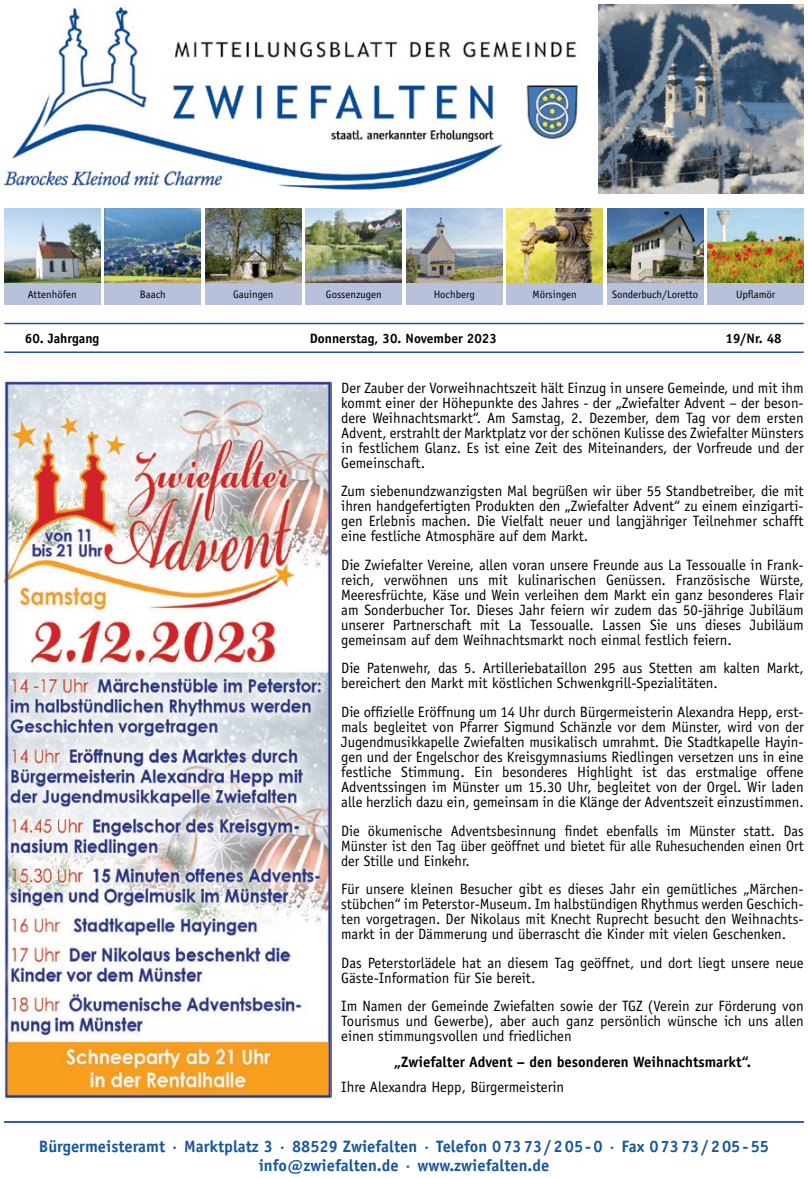
<style>
.page{position:relative;width:808px;height:1178px;background:#fff}
.page>*{position:absolute;margin:0;border:0;box-sizing:border-box;transform-origin:0 0}
.t1{font:700 16.5px/19.5px "Officina Sans";color:#1757a0;text-align:center}
.Grundtext{font:15px/15px "Officina Sans";color:#000;text-align:justify}
.Grundtext-2{font:15px/15px "Officina Sans";color:#000;text-align:justify;scale:.96 1}
.Grundtext-3{font:700 15px "Officina Sans";color:#000}
.t2{font:700 13.5px "Officina Sans";color:#000}
.t3{font:10.8px "Officina Sans";color:#000}
</style>
<div class="page">
<hr style="left:4px;top:1121px;width:800px;height:2px;background:#1757a0">
<div style="left:4px;top:324px;width:800px;height:29px;background:#fff;border:2px solid #fff"></div>
<img style="left:4px;top:381px;width:328px;height:717px">
<img style="left:4px;top:4px;width:576px;height:187px">
<img style="left:4px;top:208px;width:96px;height:75px">
<img style="left:105px;top:208px;width:96px;height:75px">
<img style="left:205px;top:208px;width:96px;height:75px">
<img style="left:306px;top:208px;width:96px;height:75px">
<img style="left:406px;top:208px;width:96px;height:75px">
<img style="left:507px;top:208px;width:96px;height:75px">
<img style="left:607px;top:208px;width:96px;height:75px">
<img style="left:708px;top:208px;width:96px;height:75px">
<div style="left:4px;top:283px;width:96px;height:21px;background:#b8c1dc"></div>
<div style="left:205px;top:283px;width:96px;height:21px;background:#b8c1dc"></div>
<div style="left:306px;top:283px;width:96px;height:21px;background:#b8c1dc"></div>
<div style="left:607px;top:283px;width:96px;height:21px;background:#b8c1dc"></div>
<div style="left:708px;top:283px;width:96px;height:21px;background:#b8c1dc"></div>
<div style="left:507px;top:283px;width:96px;height:21px;background:#b8c1dc"></div>
<div style="left:406px;top:283px;width:96px;height:21px;background:#b8c1dc"></div>
<div style="left:105px;top:283px;width:96px;height:21px;background:#b8c1dc"></div>
<hr style="left:4px;top:323px;width:800px;height:1px;background:#234e9a">
<hr style="left:4px;top:351px;width:800px;height:2px;background:#234e9a">
<img style="left:598px;top:4px;width:206px;height:189px">
<p class="t3" style="left:28px;top:288px;width:50px">Attenhöfen</p>
<p class="t3" style="left:140px;top:288px;width:28px">Baach</p>
<p class="t3" style="left:233px;top:288px;width:42px">Gauingen</p>
<p class="t3" style="left:326px;top:288px;width:57px">Gossenzugen</p>
<p class="t3" style="left:434px;top:288px;width:42px">Hochberg</p>
<p class="t3" style="left:532px;top:288px;width:46px">Mörsingen</p>
<p class="t3" style="left:612px;top:288px;width:88px">Sonderbuch/Loretto</p>
<p class="t3" style="left:736px;top:288px;width:41px">Upflamör</p>
<p class="t2" style="left:25px;top:330px;width:76px">60. Jahrgang</p>
<p class="t2" style="left:310px;top:330px;width:189px">Donnerstag, 30. November 2023</p>
<p class="t2" style="left:725px;top:330px;width:58px">19/Nr. 48</p>
<p class="Grundtext" style="left:341px;top:380px;width:464px">Der Zauber der Vorweihnachtszeit hält Einzug in unsere Gemeinde, und mit ihm kommt einer der Höhepunkte des Jahres - der „Zwiefalter Advent – der beson&shy;dere Weihnachtsmarkt“. Am Samstag, 2. Dezember, dem Tag vor dem ersten Advent, erstrahlt der Marktplatz vor der schönen Kulisse des Zwiefalter Münsters in festlichem Glanz. Es ist eine Zeit des Miteinanders, der Vorfreude und der Gemeinschaft.</p>
<p class="Grundtext" style="left:341px;top:484px;width:464px">Zum siebenundzwanzigsten Mal begrüßen wir über 55 Standbetreiber, die mit ihren handgefertigten Produkten den „Zwiefalter Advent“ zu einem einzigarti&shy;gen Erlebnis machen. Die Vielfalt neuer und langjähriger Teilnehmer schafft eine festliche Atmosphäre auf dem Markt.</p>
<p class="Grundtext" style="left:341px;top:557px;width:464px">Die Zwiefalter Vereine, allen voran unsere Freunde aus La Tessoualle in Frank&shy;reich, verwöhnen uns mit kulinarischen Genüssen. Französische Würste, Meeresfrüchte, Käse und Wein verleihen dem Markt ein ganz besonderes Flair am Sonderbucher Tor. Dieses Jahr feiern wir zudem das 50-jährige Jubiläum unserer Partnerschaft mit La Tessoualle. Lassen Sie uns dieses Jubiläum gemeinsam auf dem Weihnachtsmarkt noch einmal festlich feiern.</p>
<p class="Grundtext" style="left:341px;top:661px;width:464px">Die Patenwehr, das 5. Artilleriebataillon 295 aus Stetten am kalten Markt, bereichert den Markt mit köstlichen Schwenkgrill-Spezialitäten.</p>
<p class="Grundtext" style="left:341px;top:704px;width:464px">Die offizielle Eröffnung um 14 Uhr durch Bürgermeisterin Alexandra Hepp, erst&shy;mals begleitet von Pfarrer Sigmund Schänzle vor dem Münster, wird von der Jugendmusikkapelle Zwiefalten musikalisch umrahmt. Die Stadtkapelle Hayin&shy;gen und der Engelschor des Kreisgymnasiums Riedlingen versetzen uns in eine festliche Stimmung. Ein besonderes Highlight ist das erstmalige offene Adventssingen im Münster um 15.30 Uhr, begleitet von der Orgel. Wir laden alle herzlich dazu ein, gemeinsam in die Klänge der Adventszeit einzustimmen.</p>
<p class="Grundtext-2" style="left:341px;top:823px;width:483px">Die ökumenische Adventsbesinnung findet ebenfalls im Münster statt. Das Münster ist den Tag über geöffnet und bietet für alle Ruhesuchenden einen Ort der Stille und Einkehr.</p>
<p class="Grundtext" style="left:341px;top:881px;width:464px">Für unsere kleinen Besucher gibt es dieses Jahr ein gemütliches „Märchen&shy;stübchen“ im Peterstor-Museum. Im halbstündigen Rhythmus werden Geschich&shy;ten vorgetragen. Der Nikolaus mit Knecht Ruprecht besucht den Weihnachts&shy;markt in der Dämmerung und überrascht die Kinder mit vielen Geschenken.</p>
<p class="Grundtext" style="left:341px;top:955px;width:464px">Das Peterstorlädele hat an diesem Tag geöffnet, und dort liegt unsere neue<br>Gäste-Information für Sie bereit.</p>
<p class="Grundtext" style="left:341px;top:998px;width:464px">Im Namen der Gemeinde Zwiefalten sowie der TGZ (Verein zur Förderung von Tourismus und Gewerbe), aber auch ganz persönlich wünsche ich uns allen einen stimmungsvollen und friedlichen</p>
<p class="Grundtext-3" style="left:394px;top:1052px;width:359px">„Zwiefalter Advent – den besonderen Weihnachtsmarkt“.</p>
<p class="Grundtext" style="left:341px;top:1079px;width:224px">Ihre Alexandra Hepp, Bürgermeisterin</p>
<p class="t1" style="left:39px;top:1136px;width:731px">Bürgermeisteramt · Marktplatz 3 · 88529 Zwiefalten · Telefon 07373/205-0 · Fax 07373/205-55 info@zwiefalten.de · www.zwiefalten.de</p>
</div>
